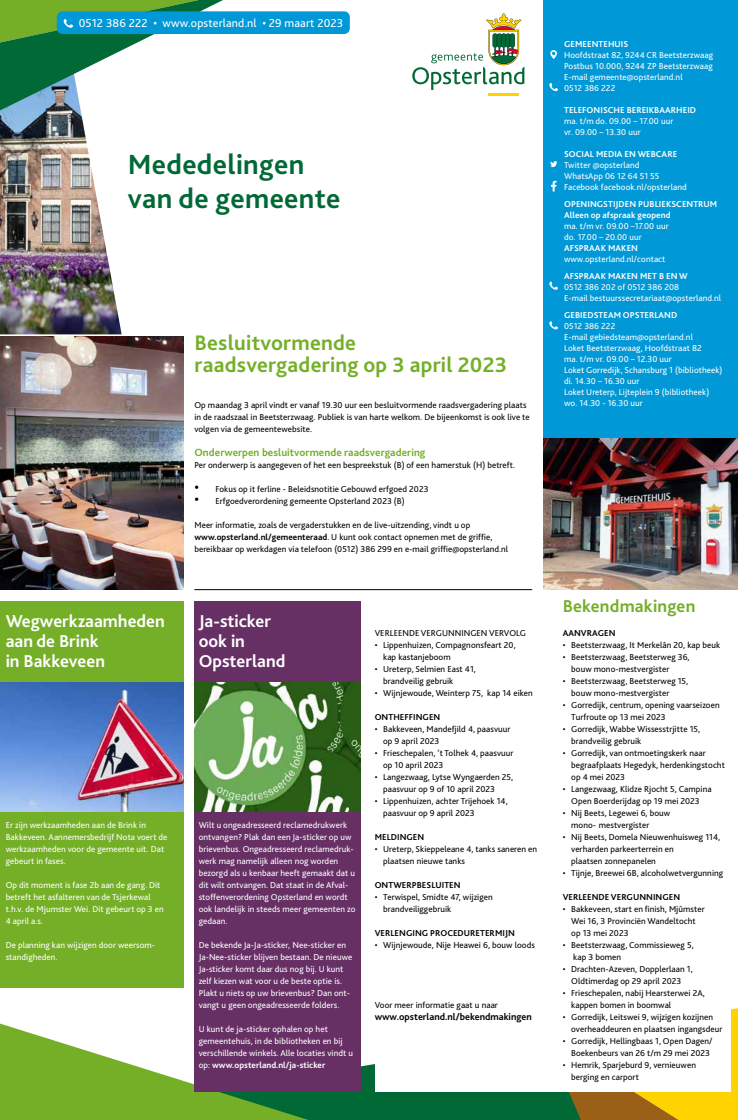
<style>
.page{position:relative;width:738px;height:1120px;background:#fff}
.page>*{position:absolute;margin:0;border:0;box-sizing:border-box;transform-origin:0 0}
.t1{font:700 29px/34px "Bliss 2";letter-spacing:.01em;color:#006935}
.t2{font:700 22px/22px "Bliss 2";letter-spacing:.01em;color:#74af27}
.t3{font:700 18px/20px "Bliss 2";color:#fff}
.t4{font:700 18px "Bliss 2";letter-spacing:.01em;color:#74af27}
.t5{font:12px "Bliss 2";letter-spacing:.01em;color:#fff}
.t6{font:700 11px "Bliss 2";letter-spacing:.005em;color:#74af27}
.t7{font:700 10px "Bliss 2";color:#000}
.t8{font:9px/12px "Bliss 2";letter-spacing:.005em;color:#000}
.t9{font:9px/12px "Bliss 2";letter-spacing:.005em;color:#fff}
.t10{font:700 9px/11px "Bliss 2";letter-spacing:.005em;color:#fff}
.t11{font:700 9px "Bliss 2";letter-spacing:.005em;color:#000}
.s1{font-size:15px}
.s2{font-weight:700}
</style>
<div class="page">
<svg style="left:308px;top:1036px;width:236px;height:84px;background:#137344"></svg>
<svg style="left:0;top:1023px;width:308px;height:97px"></svg>
<svg style="left:544px;top:1008px;width:193px;height:112px;background:#b69b1b"></svg>
<img style="left:0;top:111px;width:121px;height:223px">
<hr style="left:488px;top:93px;width:30px;height:3px;background:#ffd300">
<svg style="left:412px;top:13px;width:112px;height:77px"></svg>
<div style="left:57px;top:11px;width:292px;height:23px;background:#0098d6;border-radius:6px"></div>
<svg style="left:0;top:0;width:223px;height:111px"></svg>
<div style="left:543px;top:0;width:194px;height:444px;background:#0098d6"></div>
<svg style="left:549px;top:83px;width:8px;height:8px"></svg>
<svg style="left:549px;top:281px;width:8px;height:9px"></svg>
<svg style="left:549px;top:321px;width:8px;height:8px"></svg>
<svg style="left:551px;top:181px;width:5px;height:10px"></svg>
<svg style="left:550px;top:161px;width:7px;height:6px"></svg>
<svg style="left:550px;top:50px;width:6px;height:9px"></svg>
<img style="left:543px;top:438px;width:194px;height:152px">
<hr style="left:194px;top:589px;width:337px;height:1px;background:#000">
<div style="left:537px;top:952px;width:51px;height:139px;background:#fff"></div>
<div style="left:554px;top:591px;width:176px;height:500px;background:#fff"></div>
<div style="left:374px;top:624px;width:169px;height:467px;background:#fff"></div>
<div style="left:0;top:601px;width:183px;height:386px;background:#74af27"></div>
<img style="left:0;top:682px;width:183px;height:130px">
<div style="left:194px;top:601px;width:166px;height:490px;background:#673065"></div>
<img style="left:194px;top:682px;width:166px;height:130px">
<img style="left:0;top:336px;width:183px;height:254px">
<h3 class="t5" style="left:79px;top:16px;width:266px">0512 386 222 • www.opsterland.nl • 29 maart 2023</h3>
<h1 class="t1" style="left:128px;top:146px;width:214px">Mededelingen van de gemeente</h1>
<h2 class="t2" style="left:194px;top:331px;width:314px">Besluitvormende raadsvergadering op 3 april 2023</h2>
<h3 class="t3" style="left:6px;top:611px;width:160px">Wegwerkzaamheden aan de Brink<br>in Bakkeveen</h3>
<p class="t9" style="left:6px;top:819px;width:163px">Er zijn werkzaamheden aan de Brink in Bakkeveen. Aannemersbedrijf Nota voert de werkzaamheden voor de gemeente uit. Dat gebeurt in fases.</p>
<p class="t9" style="left:6px;top:879px;width:159px">Op dit moment is fase 2b aan de gang. Dit betreft het asfalteren van de Tsjerkewal t.h.v. de Mjumster Wei. Dit gebeurt op 3 en 4 april a.s.</p>
<p class="t9" style="left:6px;top:939px;width:151px">De planning kan wijzigen door weersom&shy;standigheden.</p>
<p class="t8" style="left:194px;top:399px;width:336px">Op maandag 3 april vindt er vanaf 19.30 uur een besluitvormende raadsvergadering plaats in de raadszaal in Beetsterzwaag. Publiek is van harte welkom. De bijeenkomst is ook live te volgen via de gemeentewebsite.</p>
<p class="t6" style="left:194px;top:446px;width:232px">Onderwerpen besluitvormende raadsvergadering</p>
<p class="t8" style="left:194px;top:459px;width:322px">Per onderwerp is aangegeven of het een bespreekstuk (B) of een hamerstuk (H) betreft.</p>
<p class="t8" style="left:194px;top:483px;width:235px"><span class="s1">•</span> Fokus op it ferline - Beleidsnotitie Gebouwd erfgoed 2023</p>
<p class="t8" style="left:194px;top:495px;width:212px"><span class="s1">•</span> Erfgoedverordening gemeente Opsterland 2023 (B)</p>
<p class="t8" style="left:194px;top:519px;width:315px">Meer informatie, zoals de vergaderstukken en de live-uitzending, vindt u op <span class="s2">www.opsterland.nl/gemeenteraad</span>. U kunt ook contact opnemen met de griffie, bereikbaar op werkdagen via telefoon (0512) 386 299 en e-mail griffie@opsterland.nl</p>
<h3 class="t3" style="left:198px;top:611px;width:88px">Ja-sticker ook in<br>Opsterland</h3>
<p class="t9" style="left:198px;top:819px;width:158px">Wilt u ongeadresseerd reclamedrukwerk ontvangen? Plak dan een Ja-sticker op uw brievenbus. Ongeadresseerd reclamedruk&shy;werk mag namelijk alleen nog worden bezorgd als u kenbaar heeft gemaakt dat u dit wilt ontvangen. Dat staat in de Afval&shy;stoffenverordening Opsterland en wordt ook landelijk in steeds meer gemeenten zo gedaan.</p>
<p class="t9" style="left:198px;top:939px;width:155px">De bekende Ja-Ja-sticker, Nee-sticker en Ja-Nee-sticker blijven bestaan. De nieuwe Ja-sticker komt daar dus nog bij. U kunt zelf kiezen wat voor u de beste optie is.<br>Plakt u niets op uw brievenbus? Dan ont&shy;vangt u geen ongeadresseerde folders.</p>
<p class="t9" style="left:198px;top:1023px;width:156px">U kunt de ja-sticker ophalen op het gemeentehuis, in de bibliotheken en bij verschillende winkels. Alle locaties vindt u op: <span class="s2">www.opsterland.nl/ja-sticker</span></p>
<p class="t8" style="left:374px;top:627px;width:153px">VERLEENDE VERGUNNINGEN VERVOLG</p>
<p class="t8" style="left:383px;top:639px;width:134px;text-indent:-9px">• Lippenhuizen, Compagnonsfeart 20, kap kastanjeboom</p>
<p class="t8" style="left:383px;top:663px;width:94px;text-indent:-9px">• Ureterp, Selmien East 41, brandveilig gebruik</p>
<p class="t8" style="left:374px;top:687px;width:159px">• Wijnjewoude, Weinterp 75, kap 14 eiken</p>
<p class="t11" style="left:374px;top:711px;width:67px">ONTHEFFINGEN</p>
<p class="t8" style="left:383px;top:723px;width:129px;text-indent:-9px">• Bakkeveen, Mandefjild 4, paasvuur op 9 april 2023</p>
<p class="t8" style="left:383px;top:747px;width:132px;text-indent:-9px">• Frieschepalen, ’t Tolhek 4, paasvuur op 10 april 2023</p>
<p class="t8" style="left:383px;top:771px;width:131px;text-indent:-9px">• Langezwaag, Lytse Wyngaerden 25, paasvuur op 9 of 10 april 2023</p>
<p class="t8" style="left:383px;top:795px;width:126px;text-indent:-9px">• Lippenhuizen, achter Trijehoek 14, paasvuur op 9 april 2023</p>
<p class="t11" style="left:374px;top:831px;width:51px">MELDINGEN</p>
<p class="t8" style="left:383px;top:843px;width:155px;text-indent:-9px">• Ureterp, Skieppeleane 4, tanks saneren en plaatsen nieuwe tanks</p>
<p class="t11" style="left:374px;top:879px;width:87px">ONTWERPBESLUITEN</p>
<p class="t8" style="left:383px;top:891px;width:111px;text-indent:-9px">• Terwispel, Smidte 47, wijzigen brandveiliggebruik</p>
<p class="t11" style="left:374px;top:927px;width:141px">VERLENGING PROCEDURETERMIJN</p>
<p class="t8" style="left:374px;top:939px;width:162px">• Wijnjewoude, Nije Heawei 6, bouw loods</p>
<p class="t8" style="left:374px;top:999px;width:125px">Voor meer informatie gaat u naar</p>
<p class="t7" style="left:374px;top:1010px;width:158px">www.opsterland.nl/bekendmakingen</p>
<p class="t10" style="left:563px;top:39px;width:66px">GEMEENTEHUIS</p>
<p class="t9" style="left:563px;top:50px;width:150px;line-height:11px">Hoofdstraat 82, 9244 CR Beetsterzwaag<br>Postbus 10.000, 9244 ZP Beetsterzwaag<br>E-mail gemeente@opsterland.nl<br>0512 386 222</p>
<p class="t10" style="left:563px;top:105px;width:133px">TELEFONISCHE BEREIKBAARHEID</p>
<p class="t9" style="left:563px;top:116px;width:111px;line-height:11px">ma. t/m do. 09.00 – 17.00 uur vr. 09.00 – 13.30 uur</p>
<p class="t10" style="left:563px;top:148px;width:114px">SOCIAL MEDIA EN WEBCARE</p>
<p class="t9" style="left:563px;top:159px;width:124px;line-height:11px">Twitter @opsterland<br>WhatsApp 06 12 64 51 55<br>Facebook facebook.nl/opsterland</p>
<p class="t10" style="left:563px;top:198px;width:155px">OPENINGSTIJDEN PUBLIEKSCENTRUM<br>Alleen op afspraak geopend</p>
<p class="t9" style="left:563px;top:220px;width:106px;line-height:11px">ma. t/m vr. 09.00 –17.00 uur do. 17.00 – 20.00 uur</p>
<p class="t10" style="left:563px;top:242px;width:75px">AFSPRAAK MAKEN</p>
<p class="t9" style="left:563px;top:253px;width:103px">www.opsterland.nl/contact</p>
<p class="t10" style="left:563px;top:270px;width:125px">AFSPRAAK MAKEN MET B EN W</p>
<p class="t9" style="left:563px;top:281px;width:158px;line-height:11px">0512 386 202 of 0512 386 208<br>E-mail bestuurssecretariaat@opsterland.nl</p>
<p class="t10" style="left:563px;top:309px;width:115px">GEBIEDSTEAM OPSTERLAND</p>
<p class="t9" style="left:563px;top:320px;width:160px;line-height:11px">0512 386 222<br>E-mail gebiedsteam@opsterland.nl<br>Loket Beetsterzwaag, Hoofdstraat 82<br>ma. t/m vr. 09.00 – 12.30 uur<br>Loket Gorredijk, Schansburg 1 (bibliotheek) di. 14.30 – 16.30 uur<br>Loket Ureterp, Lijteplein 9 (bibliotheek) wo. 14.30 - 16.30 uur</p>
<h3 class="t4" style="left:562px;top:595px;width:134px">Bekendmakingen</h3>
<p class="t11" style="left:562px;top:627px;width:54px">AANVRAGEN</p>
<p class="t8" style="left:562px;top:639px;width:159px">• Beetsterzwaag, It Merkelân 20, kap beuk</p>
<p class="t8" style="left:570px;top:651px;width:120px;text-indent:-9px">• Beetsterzwaag, Beetsterweg 36, bouw mono-mestvergister</p>
<p class="t8" style="left:570px;top:675px;width:118px;text-indent:-9px">• Beetsterzwaag, Beetsterweg 15, bouw mono-mestvergister</p>
<p class="t8" style="left:570px;top:699px;width:150px;text-indent:-9px">• Gorredijk, centrum, opening vaarseizoen<br>Turfroute op 13 mei 2023</p>
<p class="t8" style="left:570px;top:723px;width:130px;text-indent:-9px">• Gorredijk, Wabbe Wissesstrjitte 15, brandveilig gebruik</p>
<p class="t8" style="left:570px;top:747px;width:155px;text-indent:-9px">• Gorredijk, van ontmoetingskerk naar begraafplaats Hegedyk, herdenkingstocht op 4 mei 2023</p>
<p class="t8" style="left:562px;top:783px;width:150px;text-align:center">• Langezwaag, Klidze Rjocht 5, Campina<br>Open Boerderijdag op 19 mei 2023</p>
<p class="t8" style="left:570px;top:807px;width:100px;text-indent:-9px">• Nij Beets, Legewei 6, bouw mono- mestvergister</p>
<p class="t8" style="left:570px;top:831px;width:150px;text-indent:-9px">• Nij Beets, Domela Nieuwenhuisweg 114, verharden parkeerterrein en<br>plaatsen zonnepanelen</p>
<p class="t8" style="left:562px;top:867px;width:162px">• Tijnje, Breewei 6B, alcoholwetvergunning</p>
<p class="t11" style="left:562px;top:891px;width:119px">VERLEENDE VERGUNNINGEN</p>
<p class="t8" style="left:570px;top:903px;width:135px;text-indent:-9px">• Bakkeveen, start en finish, Mjûmster<br>Wei 16, 3 Provinciën Wandeltocht op 13 mei 2023</p>
<p class="t8" style="left:573px;top:939px;width:122px;text-indent:-11px">• Beetsterzwaag, Commissieweg 5, kap 3 bomen</p>
<p class="t8" style="left:562px;top:963px;width:131px;text-align:center">• Drachten-Azeven, Dopplerlaan 1,<br>Oldtimerdag op 29 april 2023</p>
<p class="t8" style="left:570px;top:987px;width:135px;text-indent:-9px">• Frieschepalen, nabij Hearsterwei 2A, kappen bomen in boomwal</p>
<p class="t8" style="left:570px;top:1011px;width:153px;text-indent:-9px">• Gorredijk, Leitswei 9, wijzigen kozijnen overheaddeuren en plaatsen ingangsdeur</p>
<p class="t8" style="left:562px;top:1035px;width:151px;text-align:right">• Gorredijk, Hellingbaas 1, Open Dagen/<br>Boekenbeurs van 26 t/m 29 mei 2023</p>
<p class="t8" style="left:570px;top:1059px;width:126px;text-indent:-9px">• Hemrik, Sparjeburd 9, vernieuwen berging en carport</p>
</div>
